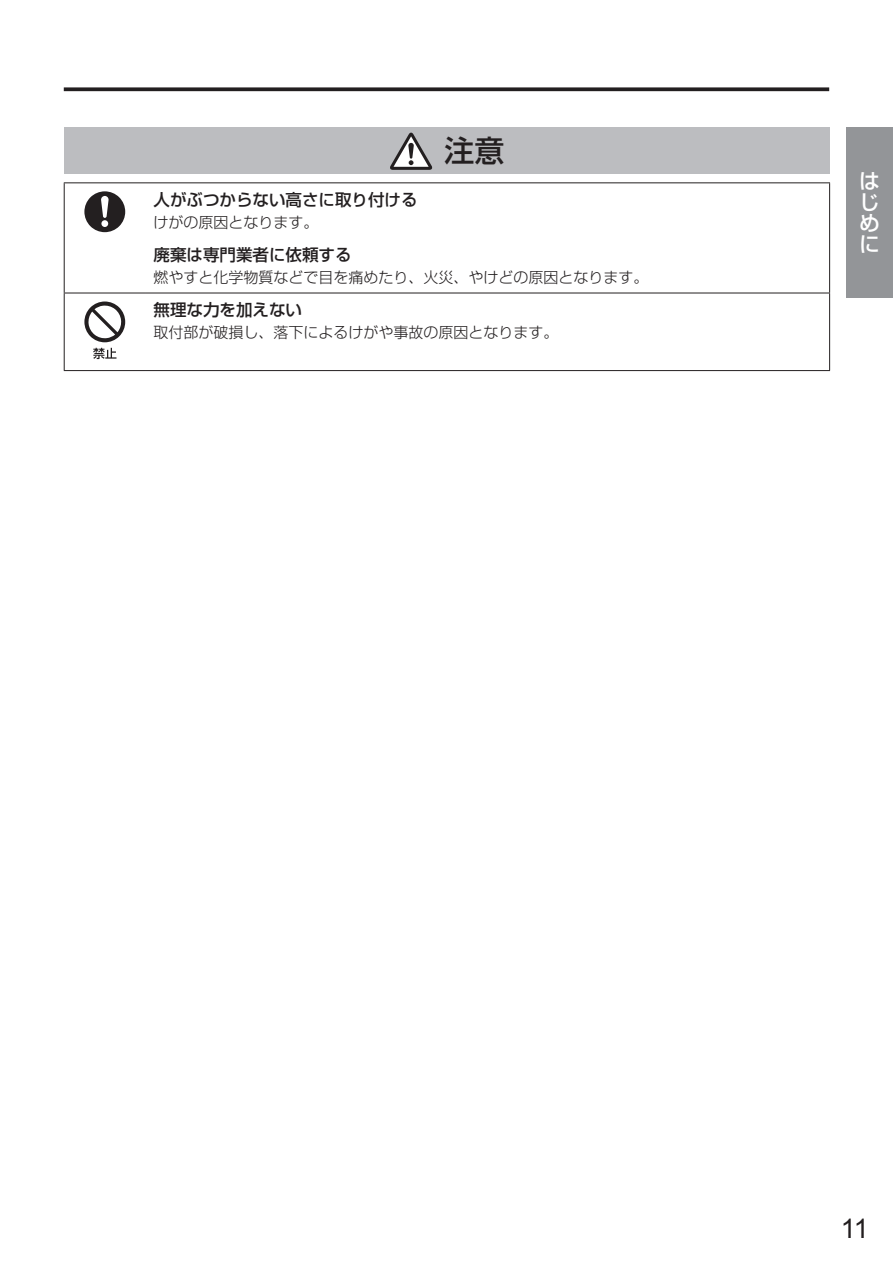
<style>
.page{position:relative;width:893px;height:1263px;background:#fff}
.page>*{position:absolute;margin:0;border:0;box-sizing:border-box;transform-origin:0 0}
.t1{font:500 30px "Shin Go Pro";color:#231f20}
.t2{font:27px "Arial";color:#231f20}
.t3{font:500 21px/21px "Shin Go Pro";color:#fff;text-align:justify}
.t4{font:500 16.5px "Shin Go Pro";color:#231f20}
.t5{font:300 15px "Shin Go Pro";color:#231f20}
</style>
<div class="page">
<svg style="left:64px;top:87px;width:765px;height:4px;background:#3a3637"></svg>
<div style="left:846px;top:128px;width:47px;height:170px;background:#939598"></div>
<div style="left:64px;top:128px;width:766px;height:46px;background:#bcbdc0"></div>
<hr style="left:64px;top:182px;width:81px;height:1px;background:#231f20">
<hr style="left:64px;top:183px;width:1px;height:110px;background:#231f20">
<hr style="left:145px;top:182px;width:685px;height:1px;background:#231f20">
<hr style="left:829px;top:183px;width:1px;height:110px;background:#231f20">
<hr style="left:64px;top:293px;width:81px;height:1px;background:#231f20">
<hr style="left:64px;top:293px;width:1px;height:77px;background:#231f20">
<hr style="left:145px;top:293px;width:685px;height:1px;background:#231f20">
<hr style="left:829px;top:293px;width:1px;height:77px;background:#231f20">
<hr style="left:64px;top:370px;width:81px;height:1px;background:#231f20">
<hr style="left:145px;top:370px;width:685px;height:1px;background:#231f20">
<svg style="left:390px;top:132px;width:43px;height:38px"></svg>
<svg style="left:84px;top:191px;width:41px;height:41px"></svg>
<svg style="left:84px;top:301px;width:41px;height:41px"></svg>
<svg style="left:93px;top:348px;width:23px;height:11px"></svg>
<h1 class="t1" style="left:445px;top:126px;width:61px">注意</h1>
<p class="t4" style="left:153px;top:186px;width:265px">人がぶつからない高さに取り付ける</p>
<p class="t5" style="left:153px;top:210px;width:166px">けがの原因となります。</p>
<p class="t4" style="left:153px;top:241px;width:199px">廃棄は専門業者に依頼する</p>
<p class="t5" style="left:153px;top:265px;width:496px">燃やすと化学物質などで目を痛めたり、火災、やけどの原因となります。</p>
<p class="t4" style="left:153px;top:296px;width:150px">無理な力を加えない</p>
<p class="t5" style="left:153px;top:320px;width:406px">取付部が破損し、落下によるけがや事故の原因となります。</p>
<h3 class="t3" style="left:859px;top:168px;width:21px">はじめに</h3>
<h2 class="t2" style="left:841px;top:1211px;width:30px">11</h2>
</div>
